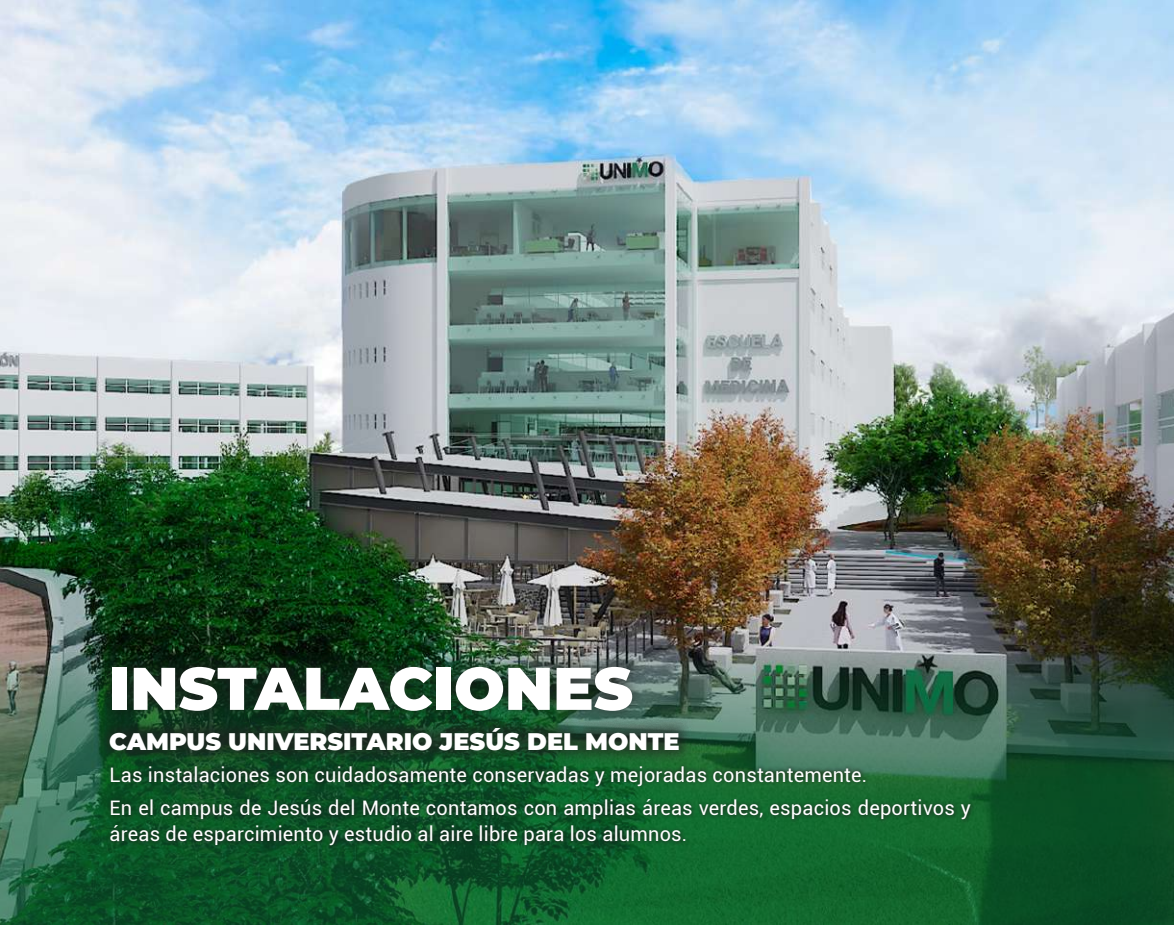
<style>
.page{position:relative;width:1174px;height:925px;background:#fff}
.page>*{position:absolute;margin:0;border:0;box-sizing:border-box;transform-origin:0 0}
.t1{font:900 60px "Montserrat";color:#fff}
.t2{font:900 24px "Montserrat";color:#fff}
.t3{font:20px/33.4px "Roboto";letter-spacing:.01em;color:#fff}
</style>
<div class="page">
<img style="left:0;top:0;width:1174px;height:651px">
<svg style="left:0;top:651px;width:1174px;height:273px;background:#245e3c"></svg>
<div style="left:94px;top:711px;width:601px;height:54px;background:#231f20;opacity:.68"></div>
<div style="left:100px;top:654px;width:544px;height:68px;background:#231f20;opacity:.75"></div>
<div style="left:106px;top:762px;width:869px;height:87px;background:#231f20;opacity:.95"></div>
<h1 class="t1" style="left:109px;top:643px;width:525px">INSTALACIONES</h1>
<p class="t2" style="left:109px;top:723px;width:572px">CAMPUS UNIVERSITARIO JESÚS DEL MONTE</p>
<p class="t3" style="left:110px;top:757px;width:863px">Las instalaciones son cuidadosamente conservadas y mejoradas constantemente.<br>En el campus de Jesús del Monte contamos con amplias áreas verdes, espacios deportivos y</p>
<p class="t3" style="left:110px;top:816px;width:579px">áreas de esparcimiento y estudio al aire libre para los alumnos.</p>
</div>
